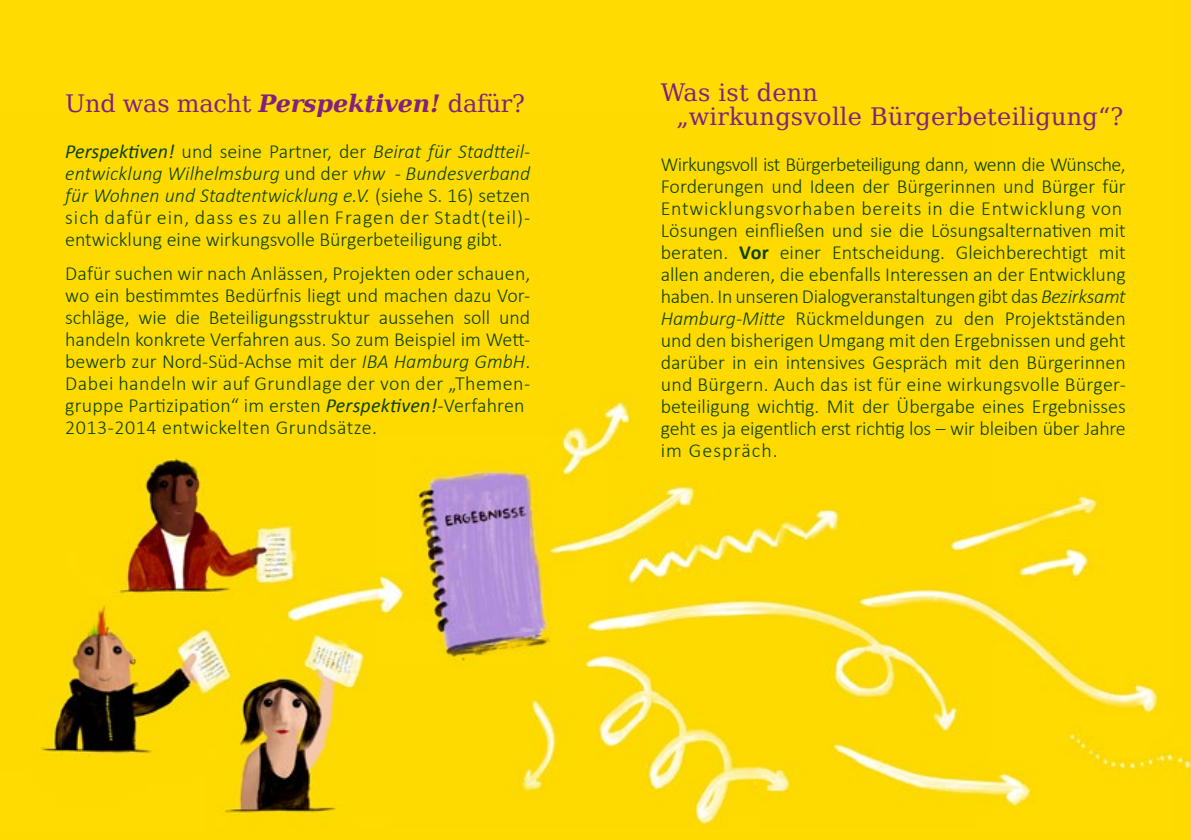
<style>
.page{position:relative;width:1191px;height:840px;background:#fff}
.page>*{position:absolute;margin:0;border:0;box-sizing:border-box;transform-origin:0 0}
.t1{font:24px/24px "DejaVu Serif";letter-spacing:.01em;color:#812082}
.t2{font:24px "DejaVu Serif";letter-spacing:-.01em;color:#812082}
.t3{font:300 20px/22px "Calibri";color:#0c4100}
.s1{font-weight:700;font-style:italic}
.s2{font-weight:400;font-style:italic}
.s3{font-style:italic}
.s4{font-weight:700}
</style>
<div class="page">
<img style="left:0;top:0;width:1191px;height:832px">
<p class="t2" style="left:65px;top:85px;width:461px">Und was macht <span class="s1">Perspektiven!</span> dafür?</p>
<p class="t3" style="left:65px;top:140px;width:466px;text-align:justify"><span class="s2">Perspektiven!</span> und seine Partner, der <span class="s3">Beirat für Stadtteil&shy;entwicklung Wilhelmsburg</span> und der <span class="s3">vhw - Bundesverband für Wohnen und Stadtentwicklung e.V.</span> (siehe S. 16) setzen sich dafür ein, dass es zu allen Fragen der Stadt(teil)- entwicklung eine wirkungsvolle Bürgerbeteiligung gibt.</p>
<p class="t3" style="left:65px;top:262px;width:466px">Dafür suchen wir nach Anlässen, Projekten oder schauen, wo ein bestimmtes Bedürfnis liegt und machen dazu Vor&shy;schläge, wie die Beteiligungsstruktur aussehen soll und handeln konkrete Verfahren aus. So zum Beispiel im Wett&shy;bewerb zur Nord-Süd-Achse mit der <span class="s3">IBA Hamburg GmbH</span>.<br>Dabei handeln wir auf Grundlage der von der „Themen&shy;gruppe Partizipation“ im ersten <span class="s2">Perspektiven!</span>-Verfahren 2013-2014 entwickelten Grundsätze.</p>
<p class="t1" style="left:676px;top:79px;width:448px;text-indent:-16px">Was ist denn<br>„wirkungsvolle Bürgerbeteiligung“?</p>
<p class="t3" style="left:660px;top:153px;width:466px">Wirkungsvoll ist Bürgerbeteiligung dann, wenn die Wünsche, Forderungen und Ideen der Bürgerinnen und Bürger für Entwicklungsvorhaben bereits in die Entwicklung von Lösungen einfließen und sie die Lösungsalternativen mit beraten. <span class="s4">Vor</span> einer Entscheidung. Gleichberechtigt mit allen anderen, die ebenfalls Interessen an der Entwicklung haben. In unseren Dialogveranstaltungen gibt das <span class="s3">Bezirksamt Hamburg-Mitte</span> Rückmeldungen zu den Projektständen und den bisherigen Umgang mit den Ergebnissen und geht darüber in ein intensives Gespräch mit den Bürgerinnen und Bürgern. Auch das ist für eine wirkungsvolle Bürger&shy;beteiligung wichtig. Mit der Übergabe eines Ergebnisses geht es ja eigentlich erst richtig los – wir bleiben über Jahre im Gespräch.</p>
</div>
